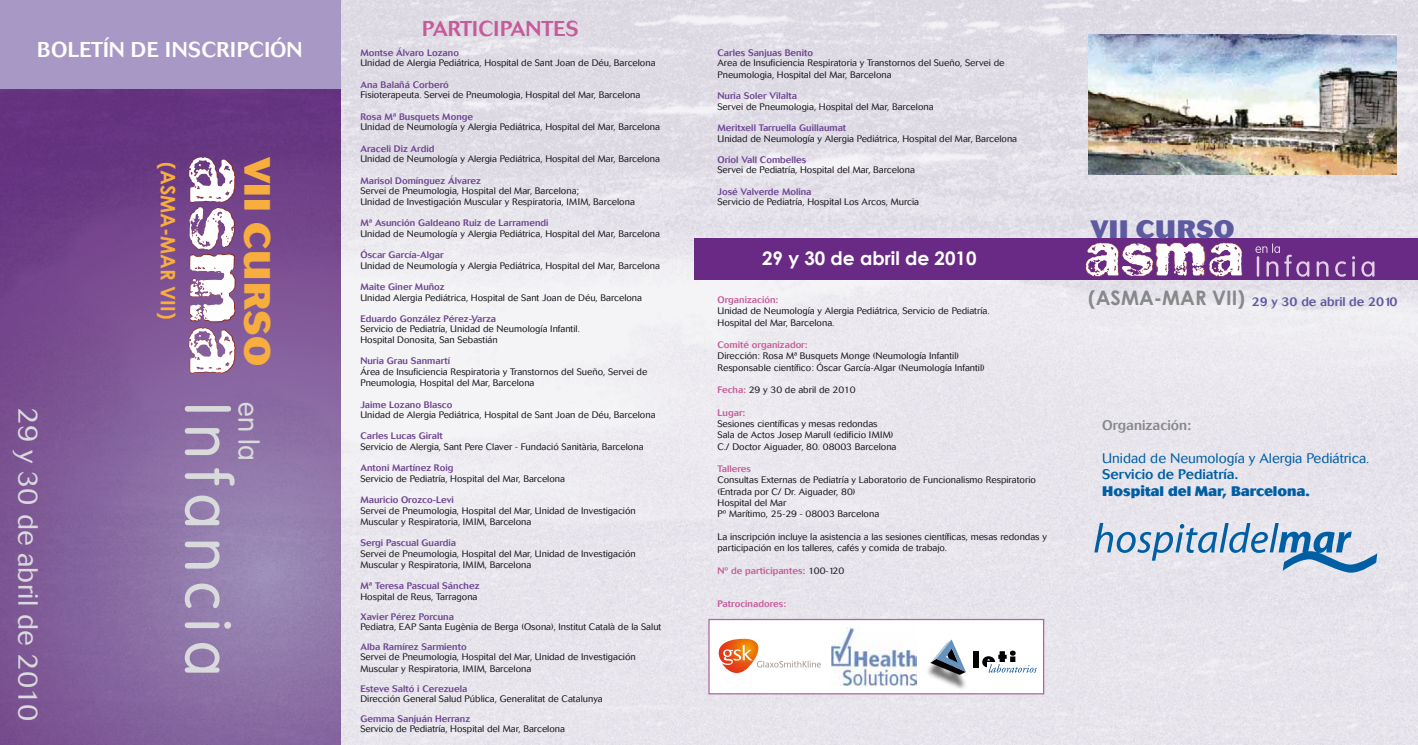
<style>
.page{position:relative;width:1418px;height:745px;background:#fff}
.page>*{position:absolute;margin:0;border:0;box-sizing:border-box;transform-origin:0 0}
.t1{font:300 64px "VAG Rounded";letter-spacing:.14em;color:#d9dadb}
.t2{font:800 36.25px "Cosmos";letter-spacing:.04em;color:#f7ae3f}
.t3{font:300 28px "VAG Rounded";color:#d9dadb}
.t4{font:300 27.5px "Cosmos";color:#d9dadb}
.t5{font:800 25px "Cosmos";letter-spacing:.04em;color:#5d5aa0}
.t6{font:500 21.25px "Cosmos";letter-spacing:.02em;color:#fff}
.t7{font:500 21.25px "Cosmos";color:#c65b99}
.t8{font:700 20px "Century Gothic";color:#87888a}
.t9{font:700 20px "Century Gothic";color:#f7ae3f}
.t10{font:700 18.75px "Century Gothic";color:#fff}
.t11{font:300 13.75px "Cosmos";color:#005fa4}
.t12{font:800 13.75px "Cosmos";color:#005fa4}
.t13{font:500 13.75px "Cosmos";color:#005fa4}
.t14{font:500 13.75px "Cosmos";color:#87888a}
.t15{font:500 12.5px "Cosmos";color:#5d5aa0}
.t16{font:300 9.38px/11.2px "Cosmos";color:#1a171c}
.t17{font:500 9.38px "Cosmos";color:#6e4592}
.t18{font:500 9.38px "Cosmos";color:#c65b99}
.s1{font-weight:500;color:#c65b99}
.s2{font-weight:300;color:#1a171c}
</style>
<div class="page">
<img style="left:340px;top:0;width:1077px;height:744px">
<div style="left:695px;top:238px;width:722px;height:41px;background:#682a84"></div>
<svg style="left:1255px;top:243px;width:54px;height:33px"></svg>
<svg style="left:1316px;top:261px;width:12px;height:15px"></svg>
<svg style="left:1335px;top:261px;width:10px;height:15px"></svg>
<svg style="left:1352px;top:256px;width:2px;height:20px"></svg>
<svg style="left:1361px;top:261px;width:13px;height:15px"></svg>
<svg style="left:1094px;top:522px;width:283px;height:50px;background:#b1c5db"></svg>
<img style="left:1088px;top:35px;width:308px;height:139px">
<svg style="left:1085px;top:242px;width:158px;height:34px"></svg>
<svg style="left:0;top:89px;width:340px;height:655px;background:#7f5a98"></svg>
<svg style="left:189px;top:156px;width:47px;height:217px"></svg>
<div style="left:0;top:0;width:340px;height:89px;background:#a898c5"></div>
<div style="left:708px;top:618px;width:336px;height:76px;background:#fff;border:1px solid #ab69a4"></div>
<img style="left:884px;top:604px;width:124px;height:126px">
<svg style="left:930px;top:639px;width:35px;height:35px"></svg>
<div style="left:973px;top:650px;width:5px;height:17px;background:#000"></div>
<svg style="left:982px;top:650px;width:54px;height:22px"></svg>
<svg style="left:718px;top:638px;width:102px;height:35px"></svg>
<img style="left:831px;top:627px;width:85px;height:58px">
<h3 class="t6" style="left:37px;top:38px;width:267px">BOLETÍN DE INSCRIPCIÓN</h3>
<h3 class="t9" style="left:181px;top:162px;width:158px;rotate:90deg">(ASMA-MAR VII)</h3>
<h2 class="t2" style="left:279px;top:156px;width:211px;rotate:90deg">VII CURSO</h2>
<h3 class="t4" style="left:44px;top:407px;width:315px;rotate:90deg">29 y 30 de abril de 2010</h3>
<h1 class="t1" style="left:244px;top:402px;width:275px;rotate:90deg">Infancia</h1>
<h3 class="t3" style="left:264px;top:402px;width:59px;rotate:90deg">en la</h3>
<h3 class="t7" style="left:422px;top:16px;width:158px">PARTICIPANTES</h3>
<p class="t17" style="left:360px;top:47px;width:100px">Montse Álvaro Lozano</p>
<p class="t16" style="left:360px;top:58px;width:297px">Unidad de Alergia Pediátrica, Hospital de Sant Joan de Déu, Barcelona</p>
<p class="t17" style="left:360px;top:79px;width:90px">Ana Balañá Corberó</p>
<p class="t16" style="left:360px;top:90px;width:281px">Fisioterapeuta. Servei de Pneumologia, Hospital del Mar, Barcelona</p>
<p class="t17" style="left:360px;top:111px;width:114px">Rosa Mª Busquets Monge</p>
<p class="t16" style="left:360px;top:121px;width:301px">Unidad de Neumología y Alergia Pediátrica, Hospital del Mar, Barcelona</p>
<p class="t17" style="left:360px;top:143px;width:76px">Araceli Diz Ardid</p>
<p class="t16" style="left:360px;top:153px;width:301px">Unidad de Neumología y Alergia Pediátrica, Hospital del Mar, Barcelona</p>
<p class="t17" style="left:360px;top:175px;width:122px">Marisol Domínguez Álvarez</p>
<p class="t16" style="left:360px;top:185px;width:276px;line-height:10.6px">Servei de Pneumologia, Hospital del Mar, Barcelona;<br>Unidad de Investigación Muscular y Respiratoria, IMIM, Barcelona</p>
<p class="t17" style="left:360px;top:217px;width:190px">Mª Asunción Galdeano Ruiz de Larramendi</p>
<p class="t16" style="left:360px;top:228px;width:301px">Unidad de Neumología y Alergia Pediátrica, Hospital del Mar, Barcelona</p>
<p class="t17" style="left:360px;top:249px;width:85px">Óscar García-Algar</p>
<p class="t16" style="left:360px;top:260px;width:301px">Unidad de Neumología y Alergia Pediátrica, Hospital del Mar, Barcelona</p>
<p class="t17" style="left:360px;top:281px;width:86px">Maite Giner Muñoz</p>
<p class="t16" style="left:360px;top:291px;width:283px">Unidad Alergia Pediátrica, Hospital de Sant Joan de Déu, Barcelona</p>
<p class="t17" style="left:360px;top:313px;width:137px">Eduardo González Pérez-Yarza</p>
<p class="t16" style="left:360px;top:324px;width:221px;line-height:10.6px">Servicio de Pediatría, Unidad de Neumología Infantil.<br>Hospital Donosita, San Sebastián</p>
<p class="t17" style="left:360px;top:355px;width:91px">Nuria Grau Sanmartí</p>
<p class="t16" style="left:360px;top:366px;width:288px">Área de Insuficiencia Respiratoria y Transtornos del Sueño, Servei de<br>Pneumologia, Hospital del Mar, Barcelona</p>
<p class="t17" style="left:360px;top:398px;width:93px">Jaime Lozano Blasco</p>
<p class="t16" style="left:360px;top:409px;width:297px">Unidad de Alergia Pediátrica, Hospital de Sant Joan de Déu, Barcelona</p>
<p class="t17" style="left:360px;top:430px;width:84px">Carles Lucas Giralt</p>
<p class="t16" style="left:360px;top:441px;width:285px">Servicio de Alergia, Sant Pere Claver - Fundació Sanitària, Barcelona</p>
<p class="t17" style="left:360px;top:462px;width:95px">Antoni Martínez Roig</p>
<p class="t16" style="left:360px;top:473px;width:206px">Servicio de Pediatría, Hospital del Mar, Barcelona</p>
<p class="t17" style="left:360px;top:494px;width:95px">Mauricio Orozco-Levi</p>
<p class="t16" style="left:360px;top:505px;width:277px">Servei de Pneumologia, Hospital del Mar, Unidad de Investigación<br>Muscular y Respiratoria, IMIM, Barcelona</p>
<p class="t17" style="left:360px;top:537px;width:97px">Sergi Pascual Guardia</p>
<p class="t16" style="left:360px;top:548px;width:277px;line-height:10.6px">Servei de Pneumologia, Hospital del Mar, Unidad de Investigación<br>Muscular y Respiratoria, IMIM, Barcelona</p>
<p class="t17" style="left:360px;top:580px;width:121px">Mª Teresa Pascual Sánchez</p>
<p class="t16" style="left:360px;top:590px;width:119px">Hospital de Reus, Tarragona</p>
<p class="t17" style="left:360px;top:611px;width:95px">Xavier Pérez Porcuna</p>
<p class="t16" style="left:360px;top:621px;width:302px">Pediatra, EAP Santa Eugènia de Berga (Osona), Institut Català de la Salut</p>
<p class="t17" style="left:360px;top:641px;width:108px">Alba Ramírez Sarmiento</p>
<p class="t16" style="left:360px;top:651px;width:277px">Servei de Pneumologia, Hospital del Mar, Unidad de Investigación<br>Muscular y Respiratoria, IMIM, Barcelona</p>
<p class="t17" style="left:360px;top:682px;width:108px">Esteve Saltó i Cerezuela</p>
<p class="t16" style="left:360px;top:692px;width:244px">Dirección General Salud Pública, Generalitat de Catalunya</p>
<p class="t17" style="left:360px;top:712px;width:111px">Gemma Sanjuán Herranz</p>
<p class="t16" style="left:360px;top:723px;width:206px">Servicio de Pediatría, Hospital del Mar, Barcelona</p>
<p class="t17" style="left:717px;top:47px;width:97px">Carles Sanjuas Benito</p>
<p class="t16" style="left:717px;top:58px;width:288px">Area de Insuficiencia Respiratoria y Transtornos del Sueño, Servei de<br>Pneumologia, Hospital del Mar, Barcelona</p>
<p class="t17" style="left:717px;top:90px;width:81px">Nuria Soler Vilalta</p>
<p class="t16" style="left:717px;top:101px;width:218px">Servei de Pneumologia, Hospital del Mar, Barcelona</p>
<p class="t17" style="left:717px;top:122px;width:130px">Meritxell Tarruella Guillaumat</p>
<p class="t16" style="left:717px;top:133px;width:301px">Unidad de Neumología y Alergia Pediátrica, Hospital del Mar, Barcelona</p>
<p class="t17" style="left:717px;top:154px;width:90px">Oriol Vall Combelles</p>
<p class="t16" style="left:717px;top:165px;width:199px">Servei de Pediatría, Hospital del Mar, Barcelona</p>
<p class="t17" style="left:717px;top:186px;width:95px">José Valverde Molina</p>
<p class="t16" style="left:717px;top:196px;width:203px">Servicio de Pediatría, Hospital Los Arcos, Murcia</p>
<h3 class="t10" style="left:762px;top:246px;width:216px">29 y 30 de abril de 2010</h3>
<p class="t18" style="left:717px;top:294px;width:62px">Organización:</p>
<p class="t16" style="left:717px;top:305px;width:273px">Unidad de Neumología y Alergia Pediátrica, Servicio de Pediatría.<br>Hospital del Mar, Barcelona.</p>
<p class="t18" style="left:717px;top:339px;width:92px">Comité organizador:</p>
<p class="t16" style="left:717px;top:350px;width:269px">Dirección: Rosa Mª Busquets Monge (Neumología Infantil)<br>Responsable científico: Óscar García-Algar (Neumología Infantil)</p>
<p class="t16" style="left:717px;top:384px;width:140px"><span class="s1">Fecha:</span> 29 y 30 de abril de 2010</p>
<p class="t18" style="left:717px;top:407px;width:29px">Lugar:</p>
<p class="t16" style="left:717px;top:418px;width:180px">Sesiones científicas y mesas redondas<br>Sala de Actos Josep Marull (edificio IMIM)<br>C./ Doctor Aiguader, 80. 08003 Barcelona</p>
<p class="t18" style="left:717px;top:463px;width:35px">Talleres</p>
<p class="t16" style="left:717px;top:474px;width:320px">Consultas Externas de Pediatría y Laboratorio de Funcionalismo Respiratorio (Entrada por C/ Dr. Aiguader, 80)<br>Hospital del Mar<br>Pº Marítimo, 25-29 - 08003 Barcelona</p>
<p class="t16" style="left:717px;top:530px;width:331px">La inscripción incluye la asistencia a las sesiones científicas, mesas redondas y participación en los talleres, cafés y comida de trabajo.</p>
<p class="t18" style="left:717px;top:564px;width:128px">Nº de participantes: <span class="s2">100-120</span></p>
<p class="t18" style="left:717px;top:598px;width:70px">Patrocinadores:</p>
<h3 class="t5" style="left:1090px;top:214px;width:146px">VII CURSO</h3>
<h3 class="t8" style="left:1088px;top:285px;width:158px">(ASMA-MAR VII)</h3>
<h3 class="t15" style="left:1251px;top:294px;width:147px">29 y 30 de abril de 2010</h3>
<h3 class="t14" style="left:1102px;top:417px;width:91px">Organización:</h3>
<h3 class="t11" style="left:1102px;top:450px;width:269px">Unidad de Neumología y Alergia Pediátrica.</h3>
<h3 class="t13" style="left:1102px;top:466px;width:137px">Servicio de Pediatría.</h3>
<h3 class="t12" style="left:1102px;top:482px;width:209px">Hospital del Mar, Barcelona.</h3>
</div>
